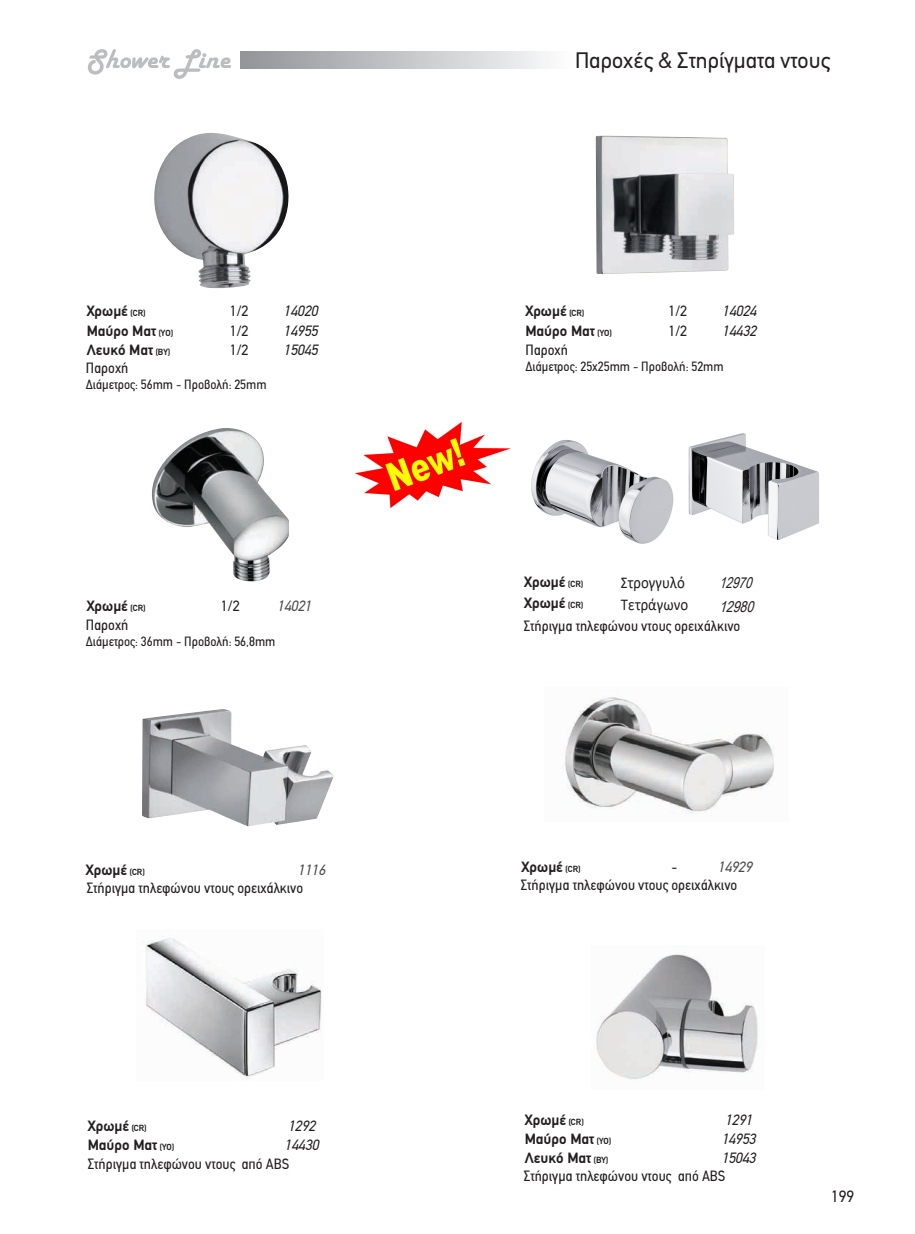
<style>
.page{position:relative;width:915px;height:1234px;background:#fff}
.page>*{position:absolute;margin:0;border:0;box-sizing:border-box;transform-origin:0 0}
.t1{font:22.5px "PF Din Text";color:#231f20}
.t2{font:16.5px "Calibri";color:#231f20;scale:.9 1}
.t3{font:16.5px "PF Din Text";color:#231f20}
.t4{font:15px "PF Din Text Condensed";color:#231f20;scale:1.05 1}
.t5{font:700 15px "PF Din Text";color:#231f20}
.t6{font:italic 15px "PF Din Text";color:#231f20}
.t7{font:15px "PF Din Text";color:#231f20}
.t8{font:italic 15px "PF Din Text";color:#494a4b}
.t9{font:italic 15px "Arial Narrow";color:#231f20;scale:.95 1}
.t10{font:italic 15px "Arial Narrow";color:#231f20}
.t11{font:13.5px "PF Din Text Condensed";color:#231f20;scale:1.05 1}
.s1{font-size:9px}
</style>
<div class="page">
<div style="left:241px;top:51px;width:331px;height:17px;background:linear-gradient(to right,#929498,#fcfcfd)"></div>
<img style="left:154px;top:133px;width:135px;height:155px">
<img style="left:152px;top:428px;width:137px;height:153px">
<img style="left:596px;top:136px;width:138px;height:138px">
<svg style="left:88px;top:49px;width:143px;height:30px"></svg>
<img style="left:564px;top:697px;width:211px;height:117px">
<img style="left:142px;top:709px;width:192px;height:117px">
<img style="left:596px;top:952px;width:162px;height:128px">
<img style="left:145px;top:936px;width:177px;height:144px">
<img style="left:531px;top:440px;width:143px;height:104px">
<img style="left:688px;top:433px;width:131px;height:107px">
<img style="left:355px;top:423px;width:156px;height:85px">
<p class="t5" style="left:87px;top:302px;width:61px">Χρωμέ <span class="s1">(CR)</span></p>
<p class="t7" style="left:230px;top:302px;width:20px">1/2</p>
<p class="t6" style="left:284px;top:302px;width:36px">14020</p>
<p class="t5" style="left:87px;top:322px;width:88px">Μαύρο Ματ <span class="s1">(YO)</span></p>
<p class="t7" style="left:230px;top:322px;width:20px">1/2</p>
<p class="t6" style="left:284px;top:322px;width:36px">14955</p>
<p class="t5" style="left:87px;top:341px;width:85px">Λευκό Ματ <span class="s1">(BY)</span></p>
<p class="t7" style="left:230px;top:341px;width:20px">1/2</p>
<p class="t6" style="left:284px;top:341px;width:36px">15045</p>
<p class="t4" style="left:86px;top:359px;width:42px">Παροχή</p>
<p class="t11" style="left:86px;top:376px;width:174px">Διάμετρος: 56mm - Προβολή: 25mm</p>
<p class="t5" style="left:87px;top:597px;width:61px">Χρωμέ <span class="s1">(CR)</span></p>
<p class="t7" style="left:221px;top:597px;width:20px">1/2</p>
<p class="t8" style="left:277px;top:597px;width:36px">14021</p>
<p class="t4" style="left:86px;top:616px;width:42px">Παροχή</p>
<p class="t11" style="left:86px;top:633px;width:182px">Διάμετρος: 36mm - Προβολή: 56,8mm</p>
<p class="t5" style="left:86px;top:861px;width:61px">Χρωμέ <span class="s1">(CR)</span></p>
<p class="t8" style="left:298px;top:861px;width:29px">1116</p>
<p class="t4" style="left:87px;top:879px;width:208px">Στήριγμα τηλεφώνου ντους ορειχάλκινο</p>
<p class="t5" style="left:88px;top:1117px;width:61px">Χρωμέ <span class="s1">(CR)</span></p>
<p class="t6" style="left:288px;top:1117px;width:29px">1292</p>
<p class="t5" style="left:88px;top:1136px;width:88px">Μαύρο Ματ <span class="s1">(YO)</span></p>
<p class="t6" style="left:285px;top:1136px;width:36px">14430</p>
<p class="t4" style="left:88px;top:1155px;width:194px">Στήριγμα τηλεφώνου ντους από ABS</p>
<h1 class="t1" style="left:575px;top:47px;width:257px">Παροχές &amp; Στηρίγματα ντους</h1>
<p class="t5" style="left:525px;top:302px;width:61px">Χρωμέ <span class="s1">(CR)</span></p>
<p class="t7" style="left:669px;top:302px;width:20px">1/2</p>
<p class="t6" style="left:722px;top:302px;width:36px">14024</p>
<p class="t5" style="left:525px;top:322px;width:88px">Μαύρο Ματ <span class="s1">(YO)</span></p>
<p class="t7" style="left:669px;top:322px;width:20px">1/2</p>
<p class="t6" style="left:722px;top:322px;width:36px">14432</p>
<p class="t4" style="left:525px;top:341px;width:42px">Παροχή</p>
<p class="t11" style="left:525px;top:359px;width:190px">Διάμετρος: 25x25mm - Προβολή: 52mm</p>
<p class="t5" style="left:524px;top:573px;width:61px">Χρωμέ <span class="s1">(CR)</span></p>
<p class="t2" style="left:621px;top:571px;width:73px">Στρογγυλό</p>
<p class="t9" style="left:719px;top:571px;width:42px">12970</p>
<p class="t5" style="left:524px;top:594px;width:61px">Χρωμέ <span class="s1">(CR)</span></p>
<p class="t2" style="left:621px;top:593px;width:76px">Τετράγωνο</p>
<p class="t10" style="left:719px;top:595px;width:41px">12980</p>
<p class="t4" style="left:524px;top:617px;width:208px">Στήριγμα τηλεφώνου ντους ορειχάλκινο</p>
<p class="t5" style="left:522px;top:858px;width:61px">Χρωμέ <span class="s1">(CR)</span></p>
<p class="t7" style="left:671px;top:858px;width:7px">-</p>
<p class="t8" style="left:718px;top:858px;width:36px">14929</p>
<p class="t4" style="left:521px;top:876px;width:208px">Στήριγμα τηλεφώνου ντους ορειχάλκινο</p>
<p class="t5" style="left:525px;top:1110px;width:61px">Χρωμέ <span class="s1">(CR)</span></p>
<p class="t6" style="left:725px;top:1110px;width:29px">1291</p>
<p class="t5" style="left:525px;top:1129px;width:88px">Μαύρο Ματ <span class="s1">(YO)</span></p>
<p class="t6" style="left:722px;top:1129px;width:36px">14953</p>
<p class="t5" style="left:525px;top:1149px;width:85px">Λευκό Ματ <span class="s1">(BY)</span></p>
<p class="t6" style="left:722px;top:1149px;width:36px">15043</p>
<p class="t4" style="left:524px;top:1167px;width:194px">Στήριγμα τηλεφώνου ντους από ABS</p>
<p class="t3" style="left:831px;top:1187px;width:25px">199</p>
</div>
